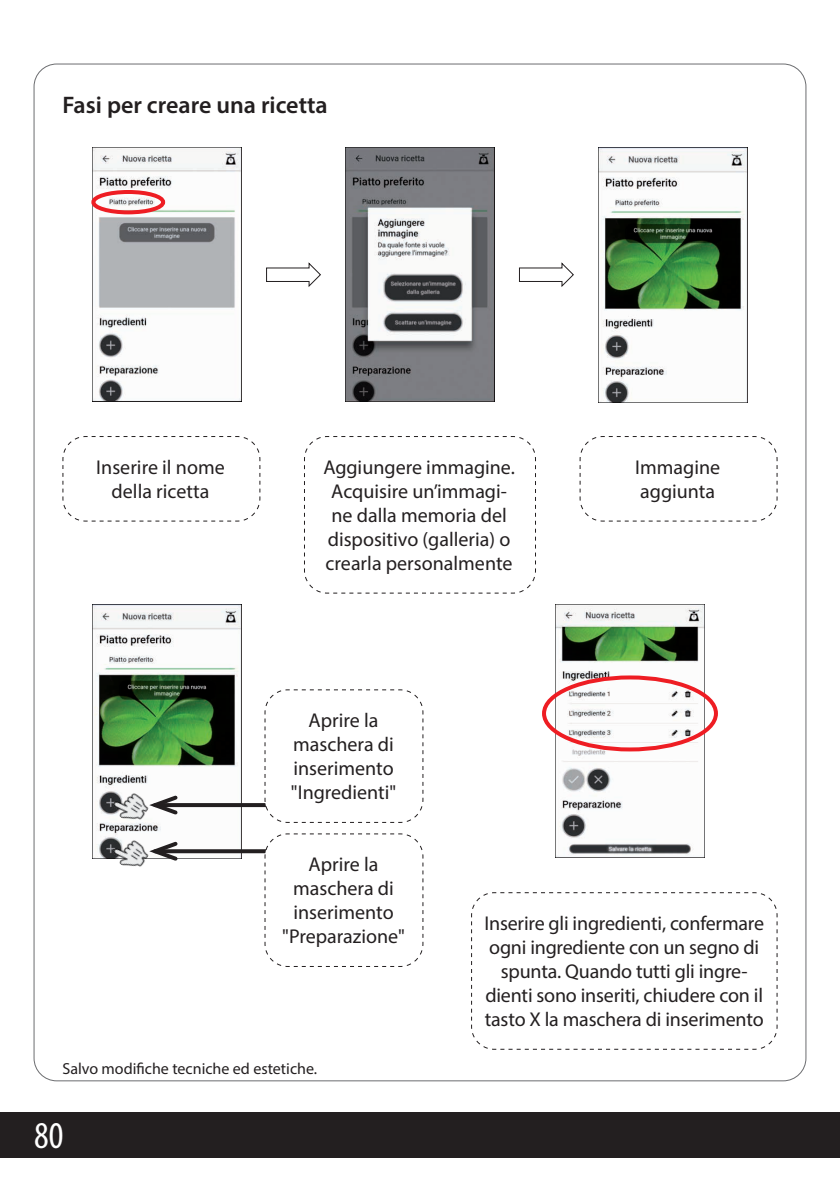
<style>
.page{position:relative;width:840px;height:1191px;background:#fff}
.page>*{position:absolute;margin:0;border:0;box-sizing:border-box;transform-origin:0 0}
.t1{font:condensed 38px "Myriad Pro";color:#fff}
.t2{font:600 24px "Myriad Pro";color:#231f20}
.t3{font:20px/24px "Myriad Pro";color:#231f20;text-align:center}
.t4{font:16px "Myriad Pro";color:#231f20}
</style>
<div class="page">
<div style="left:0;top:1112px;width:839px;height:45px;background:#231f20"></div>
<svg style="left:62px;top:436px;width:199px;height:86px"></svg>
<svg style="left:304px;top:436px;width:232px;height:158px"></svg>
<svg style="left:579px;top:436px;width:198px;height:86px"></svg>
<svg style="left:471px;top:892px;width:306px;height:158px"></svg>
<img style="left:93px;top:148px;width:148px;height:253px">
<img style="left:92px;top:604px;width:150px;height:255px">
<img style="left:345px;top:148px;width:149px;height:253px">
<img style="left:598px;top:148px;width:149px;height:255px">
<img style="left:555px;top:604px;width:149px;height:253px">
<img style="left:109px;top:784px;width:45px;height:44px">
<img style="left:109px;top:831px;width:45px;height:36px">
<svg style="left:266px;top:262px;width:55px;height:25px"></svg>
<svg style="left:519px;top:262px;width:55px;height:25px"></svg>
<div style="left:91px;top:190px;width:74px;height:24px;border:4px solid #ee1d23;border-radius:50%"></div>
<div style="left:541px;top:675px;width:176px;height:76px;border:4px solid #ee1d23;border-radius:50%"></div>
<svg style="left:180px;top:803px;width:84px;height:4px"></svg>
<svg style="left:143px;top:792px;width:37px;height:25px"></svg>
<svg style="left:180px;top:849px;width:84px;height:4px"></svg>
<svg style="left:143px;top:838px;width:37px;height:25px"></svg>
<svg style="left:264px;top:689px;width:159px;height:134px"></svg>
<svg style="left:264px;top:833px;width:159px;height:134px"></svg>
<p class="t2" style="left:62px;top:90px;width:267px">Fasi per creare una ricetta</p>
<p class="t3" style="left:96px;top:454px;width:130px">Inserire il nome della ricetta</p>
<p class="t3" style="left:323px;top:454px;width:193px;text-align:left">Aggiungere immagine.<br>Acquisire un’immagi&shy;ne dalla memoria del dispositivo (galleria) o crearla personalmente</p>
<p class="t3" style="left:635px;top:454px;width:86px;text-align:left">Immagine aggiunta</p>
<p class="t3" style="left:291px;top:707px;width:107px">Aprire la maschera di inserimento "Ingredienti"</p>
<p class="t3" style="left:282px;top:851px;width:124px">Aprire la maschera di inserimento "Preparazione"</p>
<p class="t4" style="left:62px;top:1058px;width:256px">Salvo modifiche tecniche ed estetiche.</p>
<h1 class="t1" style="left:34px;top:1112px;width:31px">80</h1>
<p class="t3" style="left:484px;top:910px;width:281px">Inserire gli ingredienti, confermare ogni ingrediente con un segno di spunta. Quando tutti gli ingre&shy;dienti sono inseriti, chiudere con il tasto X la maschera di inserimento</p>
</div>
